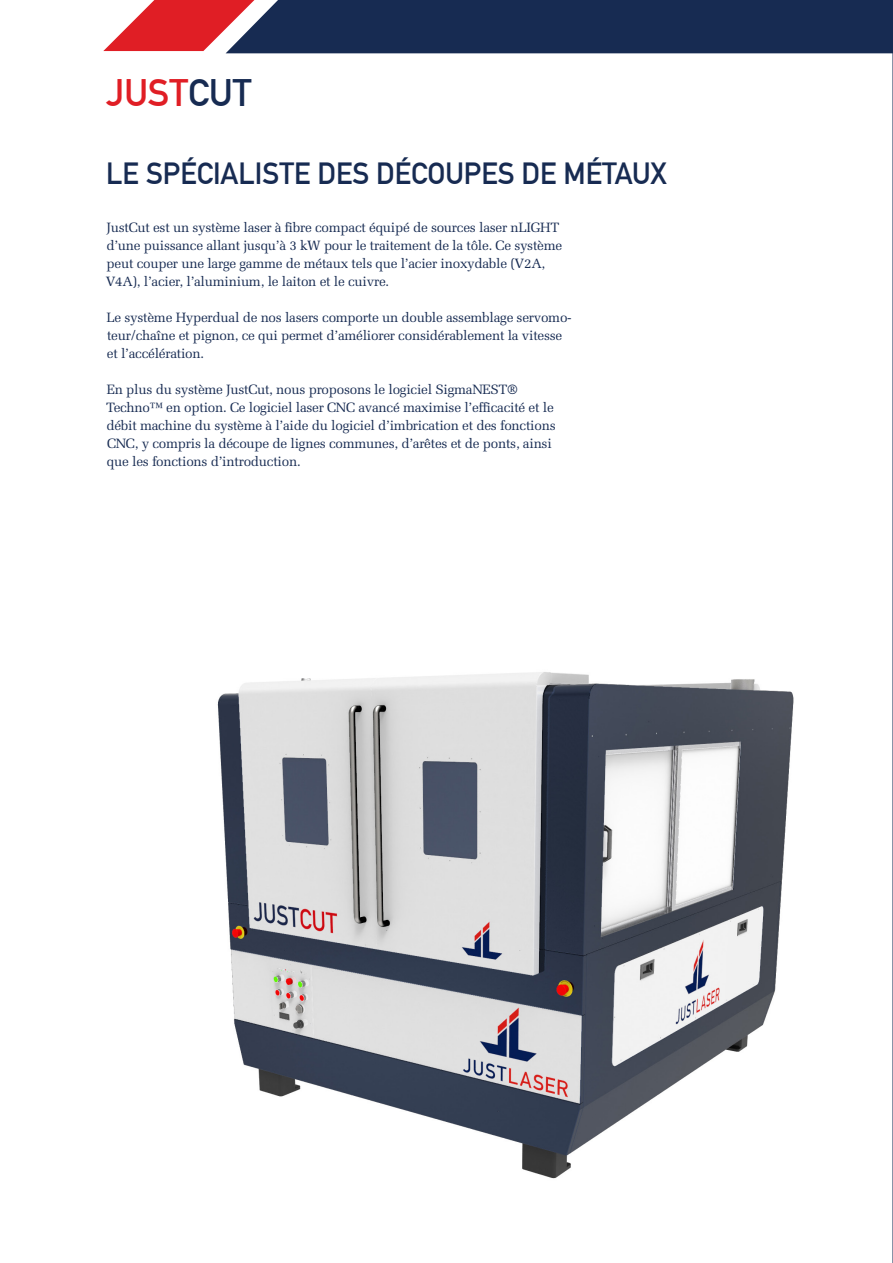
<style>
.page{position:relative;width:893px;height:1263px;background:#fff}
.page>*{position:absolute;margin:0;border:0;box-sizing:border-box;transform-origin:0 0}
.HL{font:700 37.5px "DIN Alternate";color:#e01e25}
.SL{font:700 30px "DIN Alternate";color:#172b52}
.TXT{font:13.5px/18px "Melior";letter-spacing:-.02em;color:#172b52}
.s1{color:#172b52}
</style>
<div class="page">
<svg style="left:103px;top:0;width:789px;height:53px;background:#3f3758"></svg>
<hr style="left:892px;top:0;width:1px;height:1263px;background:#172b52">
<img style="left:217px;top:603px;width:676px;height:654px">
<p class="HL" style="left:106px;top:64px;width:147px">JUST<span class="s1">CUT</span></p>
<p class="SL" style="left:106px;top:150px;width:562px">LE SPÉCIALISTE DES DÉCOUPES DE MÉTAUX</p>
<p class="TXT" style="left:106px;top:219px;width:458px">JustCut est un système laser à fibre compact équipé de sources laser nLIGHT d’une puissance allant jusqu’à 3 kW pour le traitement de la tôle. Ce système peut couper une large gamme de métaux tels que l’acier inoxydable (V2A, V4A), l’acier, l’aluminium, le laiton et le cuivre.</p>
<p class="TXT" style="left:107px;top:309px;width:467px">Le système Hyperdual de nos lasers comporte un double assemblage servomo&shy;teur/chaîne et pignon, ce qui permet d’améliorer considérablement la vitesse et l’accélération.</p>
<p class="TXT" style="left:106px;top:381px;width:451px">En plus du système JustCut, nous proposons le logiciel SigmaNEST® Techno™ en option. Ce logiciel laser CNC avancé maximise l’efficacité et le débit machine du système à l’aide du logiciel d’imbrication et des fonctions CNC, y compris la découpe de lignes communes, d’arêtes et de ponts, ainsi que les fonctions d’introduction.</p>
</div>
